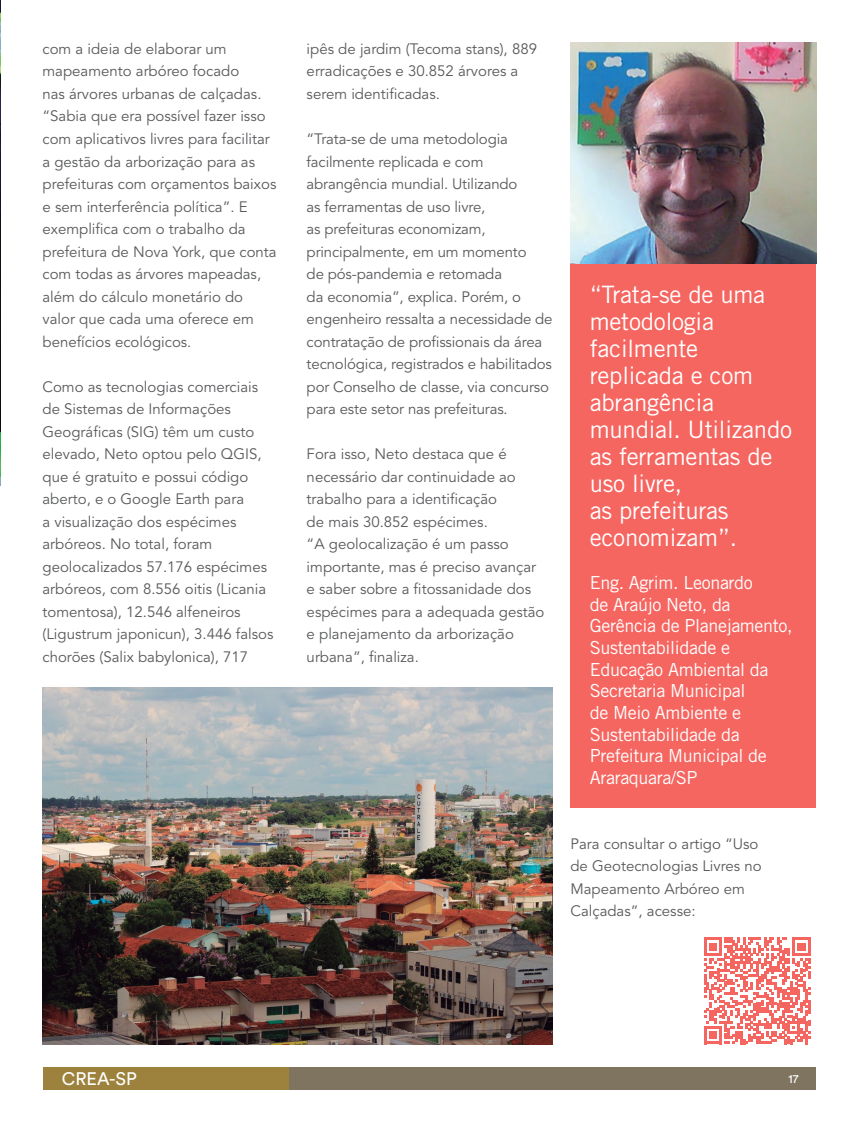
<style>
.page{position:relative;width:859px;height:1132px;background:#fff}
.page>*{position:absolute;margin:0;border:0;box-sizing:border-box;transform-origin:0 0}
.t1{font:24px/27px "Trade Gothic";letter-spacing:-.01em;color:#fff}
.t2{font:18px/21.6px "Trade Gothic";letter-spacing:-.02em;color:#fff}
.t3{font:18px "Circular Std";color:#fff}
.t4{font:15px/22.5px "Avenir LT Std";color:#58595b}
.t5{font:12px "Circular Std";color:#fff}
</style>
<div class="page">
<div style="left:288px;top:1066px;width:528px;height:23px;background:#7e7460"></div>
<div style="left:43px;top:1066px;width:245px;height:23px;background:#9c823c"></div>
<img style="left:0;top:0;width:1px;height:485px">
<img style="left:570px;top:43px;width:247px;height:221px">
<img style="left:43px;top:687px;width:509px;height:356px">
<div style="left:570px;top:264px;width:246px;height:542px;background:#f56661"></div>
<svg style="left:704px;top:937px;width:106px;height:106px"></svg>
<p class="t4" style="left:43px;top:38px;width:236px">com a ideia de elaborar um mapeamento arbóreo focado<br>nas árvores urbanas de calçadas. “Sabia que era possível fazer isso com aplicativos livres para facilitar a gestão da arborização para as prefeituras com orçamentos baixos e sem interferência política”. E exemplifica com o trabalho da prefeitura de Nova York, que conta com todas as árvores mapeadas, além do cálculo monetário do valor que cada uma oferece em benefícios ecológicos.</p>
<p class="t4" style="left:43px;top:375px;width:232px">Como as tecnologias comerciais de Sistemas de Informações<br>Geográficas (SIG) têm um custo elevado, Neto optou pelo QGIS, que é gratuito e possui código aberto, e o Google Earth para<br>a visualização dos espécimes arbóreos. No total, foram geolocalizados 57.176 espécimes arbóreos, com 8.556 oitis (Licania tomentosa), 12.546 alfeneiros (Ligustrum japonicun), 3.446 falsos chorões (Salix babylonica), 717</p>
<p class="t4" style="left:307px;top:38px;width:232px">ipês de jardim (Tecoma stans), 889 erradicações e 30.852 árvores a serem identificadas.</p>
<p class="t4" style="left:307px;top:128px;width:247px">“Trata-se de uma metodologia facilmente replicada e com abrangência mundial. Utilizando<br>as ferramentas de uso livre,<br>as prefeituras economizam, principalmente, em um momento<br>de pós-pandemia e retomada<br>da economia”, explica. Porém, o engenheiro ressalta a necessidade de contratação de profissionais da área tecnológica, registrados e habilitados por Conselho de classe, via concurso para este setor nas prefeituras.</p>
<p class="t4" style="left:307px;top:443px;width:239px">Fora isso, Neto destaca que é necessário dar continuidade ao trabalho para a identificação<br>de mais 30.852 espécimes.<br>“A geolocalização é um passo importante, mas é preciso avançar e saber sobre a fitossanidade dos espécimes para a adequada gestão e planejamento da arborização urbana”, finaliza.</p>
<h1 class="t1" style="left:590px;top:280px;width:204px">“Trata-se de uma metodologia facilmente replicada e com abrangência mundial. Utilizando as ferramentas de uso livre,<br>as prefeituras economizam”.</h1>
<p class="t2" style="left:590px;top:571px;width:204px">Eng. Agrim. Leonardo<br>de Araújo Neto, da<br>Gerência de Planejamento,<br>Sustentabilidade e<br>Educação Ambiental da<br>Secretaria Municipal<br>de Meio Ambiente e<br>Sustentabilidade da<br>Prefeitura Municipal de<br>Araraquara/SP</p>
<p class="t4" style="left:570px;top:832px;width:193px">Para consultar o artigo “Uso de Geotecnologias Livres no<br>Mapeamento Arbóreo em<br>Calçadas”, acesse:</p>
<p class="t3" style="left:62px;top:1067px;width:77px">CREA-SP</p>
<p class="t5" style="left:788px;top:1071px;width:12px">17</p>
</div>
